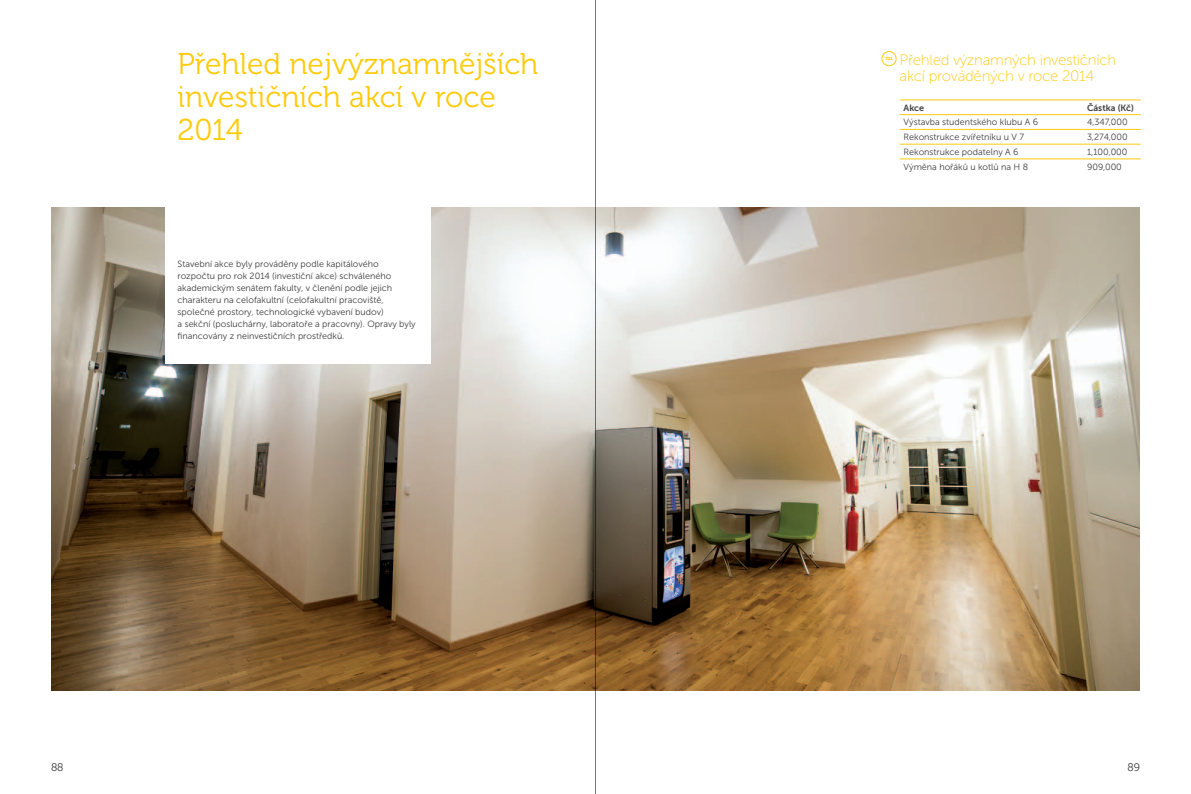
<style>
.page{position:relative;width:1191px;height:794px;background:#fff}
.page>*{position:absolute;margin:0;border:0;box-sizing:border-box;transform-origin:0 0}
.t1{font:30px/33px "Museo 300";color:#feca0a}
.t2{font:15px/16px "Museo Sans 100";letter-spacing:-.015em;color:#feca0a}
.t3{font:11px "Museo 300";color:#3e3e3f}
.t4{font:9px/12px "Museo Sans 300";color:#3e3e3f}
.t5{font:9px "Museo Sans 700";color:#3e3e3f}
.t6{font:4.5px "Museo Sans 900";color:#feca0a}
</style>
<div class="page">
<img style="left:51px;top:207px;width:1089px;height:483px">
<div style="left:165px;top:183px;width:266px;height:180px;background:#fff"></div>
<div style="left:881px;top:51px;width:15px;height:15px;border:1px solid #feca0a;border-radius:50%"></div>
<hr style="left:899px;top:100px;width:184px;height:1px;background:#feca0a">
<hr style="left:1083px;top:100px;width:57px;height:1px;background:#feca0a">
<hr style="left:899px;top:114px;width:184px;height:1px;background:#feca0a">
<hr style="left:1083px;top:114px;width:57px;height:1px;background:#feca0a">
<hr style="left:899px;top:129px;width:184px;height:1px;background:#feca0a">
<hr style="left:1083px;top:129px;width:57px;height:1px;background:#feca0a">
<hr style="left:899px;top:144px;width:184px;height:1px;background:#feca0a">
<hr style="left:1083px;top:144px;width:57px;height:1px;background:#feca0a">
<hr style="left:899px;top:159px;width:184px;height:1px;background:#feca0a">
<hr style="left:1083px;top:159px;width:57px;height:1px;background:#feca0a">
<hr style="left:595px;top:0;width:1px;height:794px;background:#231f20">
<h1 class="t1" style="left:178px;top:47px;width:362px">Přehled nejvýznamnějších investičních akcí v roce<br>2014</h1>
<p class="t4" style="left:178px;top:258px;width:240px">Stavební akce byly prováděny podle kapitálového rozpočtu pro rok 2014 (investiční akce) schváleného akademickým senátem fakulty, v členění podle jejich charakteru na celofakultní (celofakultní pracoviště, společné prostory, technologické vybavení budov)<br>a sekční (posluchárny, laboratoře a pracovny). Opravy byly financovány z neinvestičních prostředků.</p>
<h2 class="t2" style="left:899px;top:52px;width:218px">Přehled významných investičních akcí prováděných v roce 2014</h2>
<p class="t6" style="left:885px;top:56px;width:9px">T21</p>
<p class="t5" style="left:903px;top:102px;width:22px">Akce</p>
<p class="t5" style="left:1087px;top:102px;width:48px">Částka (Kč)</p>
<p class="t4" style="left:903px;top:116px;width:136px">Výstavba studentského klubu A 6</p>
<p class="t4" style="left:1087px;top:116px;width:42px">4,347,000</p>
<p class="t4" style="left:903px;top:131px;width:122px">Rekonstrukce zvířetníku u V 7</p>
<p class="t4" style="left:1087px;top:131px;width:42px">3,274,000</p>
<p class="t4" style="left:903px;top:146px;width:116px">Rekonstrukce podatelny A 6</p>
<p class="t4" style="left:1087px;top:146px;width:42px">1,100,000</p>
<p class="t4" style="left:903px;top:161px;width:126px">Výměna hořáků u kotlů na H 8</p>
<p class="t4" style="left:1087px;top:161px;width:36px">909,000</p>
<p class="t3" style="left:51px;top:761px;width:14px">88</p>
<p class="t3" style="left:1127px;top:761px;width:14px">89</p>
</div>
